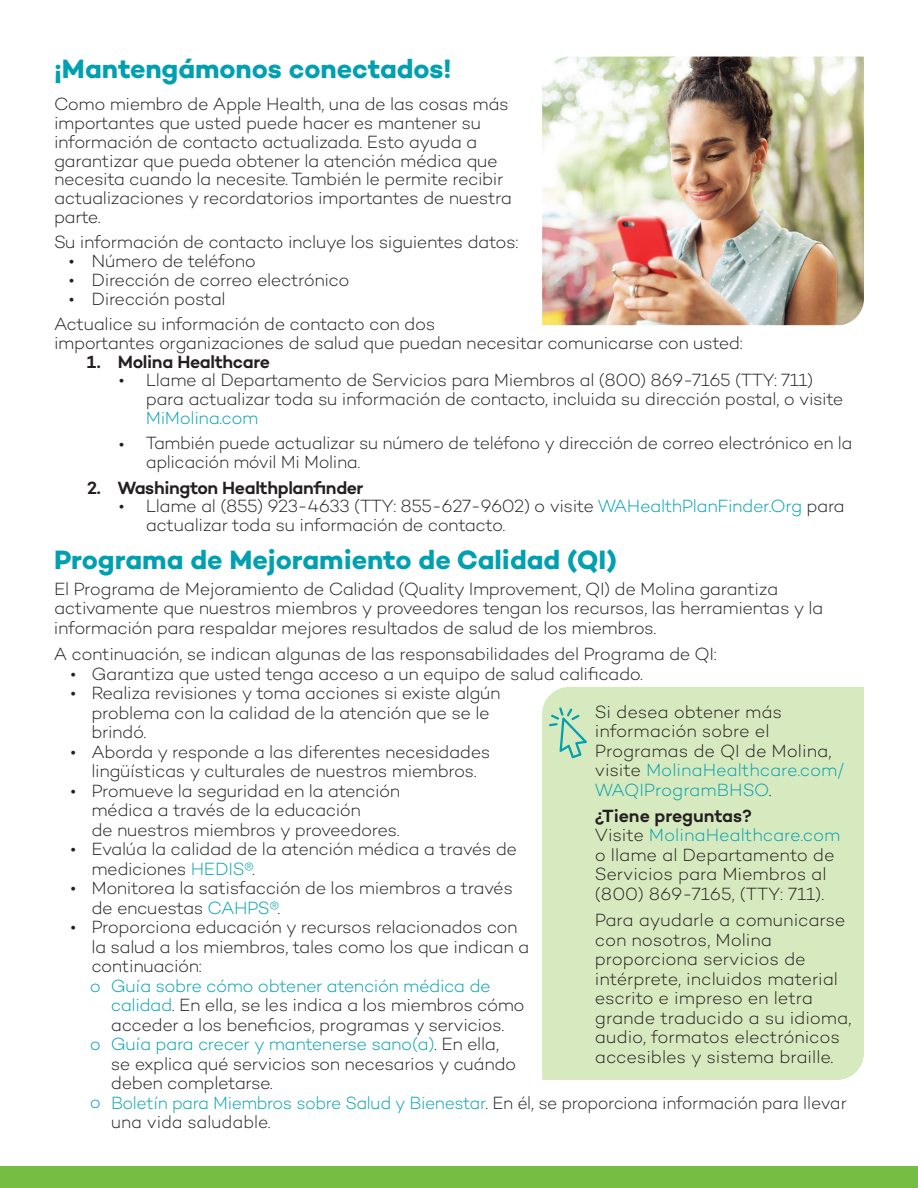
<style>
.page{position:relative;width:918px;height:1188px;background:#fff}
.page>*{position:absolute;margin:0;border:0;box-sizing:border-box;transform-origin:0 0}
.t1{font:700 27px "Campton";letter-spacing:-.005em;color:#00a0b0}
.t2{font:300 18px/19.5px "Campton";letter-spacing:-.02em;color:#231f20}
.t3{font:300 18px/19.5px "Campton";color:#231f20}
.t4{font:600 18px "Campton";letter-spacing:-.02em;color:#231f20}
.s1{color:#00a0b0}
</style>
<div class="page">
<img style="left:542px;top:57px;width:322px;height:268px">
<div style="left:542px;top:687px;width:322px;height:393px;background:#d7e9bf"></div>
<svg style="left:549px;top:707px;width:38px;height:51px"></svg>
<div style="left:0;top:1166px;width:918px;height:22px;background:#75bd43"></div>
<h3 class="t1" style="left:54px;top:52px;width:399px">¡Mantengámonos conectados!</h3>
<p class="t2" style="left:54px;top:95px;width:460px;line-height:18.8px">Como miembro de Apple Health, una de las cosas más importantes que usted puede hacer es mantener su información de contacto actualizada. Esto ayuda a garantizar que pueda obtener la atención médica que necesita cuando la necesite. También le permite recibir actualizaciones y recordatorios importantes de nuestra parte.</p>
<p class="t2" style="left:54px;top:232px;width:466px">Su información de contacto incluye los siguientes datos:</p>
<p class="t2" style="left:69px;top:251px;width:189px">• Número de teléfono</p>
<p class="t2" style="left:69px;top:270px;width:282px">• Dirección de correo electrónico</p>
<p class="t2" style="left:69px;top:289px;width:158px">• Dirección postal</p>
<p class="t2" style="left:54px;top:314px;width:690px;line-height:18.8px">Actualice su información de contacto con dos<br>importantes organizaciones de salud que puedan necesitar comunicarse con usted:</p>
<p class="t4" style="left:87px;top:350px;width:185px">1. Molina Healthcare</p>
<p class="t2" style="left:146px;top:371px;width:699px;line-height:18.8px;text-indent:-27px">• Llame al Departamento de Servicios para Miembros al (800) 869-7165 (TTY: 711) para actualizar toda su información de contacto, incluida su dirección postal, o visite<br><span class="s1">MiMolina.com</span></p>
<p class="t2" style="left:146px;top:434px;width:708px;line-height:18.8px;text-indent:-27px">• También puede actualizar su número de teléfono y dirección de correo electrónico en la aplicación móvil Mi Molina.</p>
<p class="t4" style="left:87px;top:476px;width:278px">2. Washington Healthplanfinder</p>
<p class="t2" style="left:146px;top:497px;width:701px;line-height:18.8px;text-indent:-27px">• Llame al (855) 923-4633 (TTY: 855-627-9602) o visite <span class="s1">WAHealthPlanFinder.Org</span> para actualizar toda su información de contacto.</p>
<h3 class="t1" style="left:54px;top:542px;width:564px">Programa de Mejoramiento de Calidad (QI)</h3>
<p class="t2" style="left:54px;top:579px;width:771px">El Programa de Mejoramiento de Calidad (Quality Improvement, QI) de Molina garantiza activamente que nuestros miembros y proveedores tengan los recursos, las herramientas y la información para respaldar mejores resultados de salud de los miembros.</p>
<p class="t2" style="left:54px;top:644px;width:664px">A continuación, se indican algunas de las responsabilidades del Programa de QI:</p>
<p class="t2" style="left:71px;top:663px;width:574px">• Garantiza que usted tenga acceso a un equipo de salud calificado.</p>
<p class="t2" style="left:91px;top:683px;width:411px;text-indent:-21px">• Realiza revisiones y toma acciones si existe algún problema con la calidad de la atención que se le brindó.</p>
<p class="t2" style="left:70px;top:741px;width:421px;text-align:center">• Aborda y responde a las diferentes necesidades lingüísticas y culturales de nuestros miembros.</p>
<p class="t2" style="left:91px;top:780px;width:310px;text-indent:-21px">• Promueve la seguridad en la atención médica a través de la educación<br>de nuestros miembros y proveedores.</p>
<p class="t2" style="left:91px;top:839px;width:427px;text-indent:-21px">• Evalúa la calidad de la atención médica a través de mediciones <span class="s1">HEDIS®</span>.</p>
<p class="t2" style="left:91px;top:878px;width:423px;text-indent:-21px">• Monitorea la satisfacción de los miembros a través de encuestas <span class="s1">CAHPS®</span>.</p>
<p class="t2" style="left:91px;top:917px;width:439px;text-indent:-21px">• Proporciona educación y recursos relacionados con la salud a los miembros, tales como los que indican a continuación:</p>
<p class="t2" style="left:111px;top:975px;width:415px;text-indent:-21px"><span class="s1">o Guía sobre cómo obtener atención médica de calidad</span>. En ella, se les indica a los miembros cómo acceder a los beneficios, programas y servicios.</p>
<p class="t2" style="left:111px;top:1034px;width:407px;text-indent:-21px"><span class="s1">o Guía para crecer y mantenerse sano(a)</span>. En ella, se explica qué servicios son necesarios y cuándo deben completarse.</p>
<p class="t2" style="left:111px;top:1092px;width:737px;text-indent:-21px"><span class="s1">o Boletín para Miembros sobre Salud y Bienestar</span>. En él, se proporciona información para llevar una vida saludable.</p>
<p class="t2" style="left:595px;top:701px;width:251px">Si desea obtener más información sobre el<br>Programas de QI de Molina, visite <span class="s1">MolinaHealthcare.com/<br>WAQIProgramBHSO</span>.</p>
<h4 class="t4" style="left:595px;top:804px;width:158px">¿Tiene preguntas?</h4>
<p class="t3" style="left:595px;top:825px;width:247px">Visite <span class="s1">MolinaHealthcare.com </span>o llame al Departamento de<br>Servicios para Miembros al (800) 869-7165, (TTY: 711).</p>
<p class="t2" style="left:595px;top:910px;width:258px">Para ayudarle a comunicarse con nosotros, Molina proporciona servicios de intérprete, incluidos material escrito e impreso en letra grande traducido a su idioma, audio, formatos electrónicos accesibles y sistema braille.</p>
</div>
